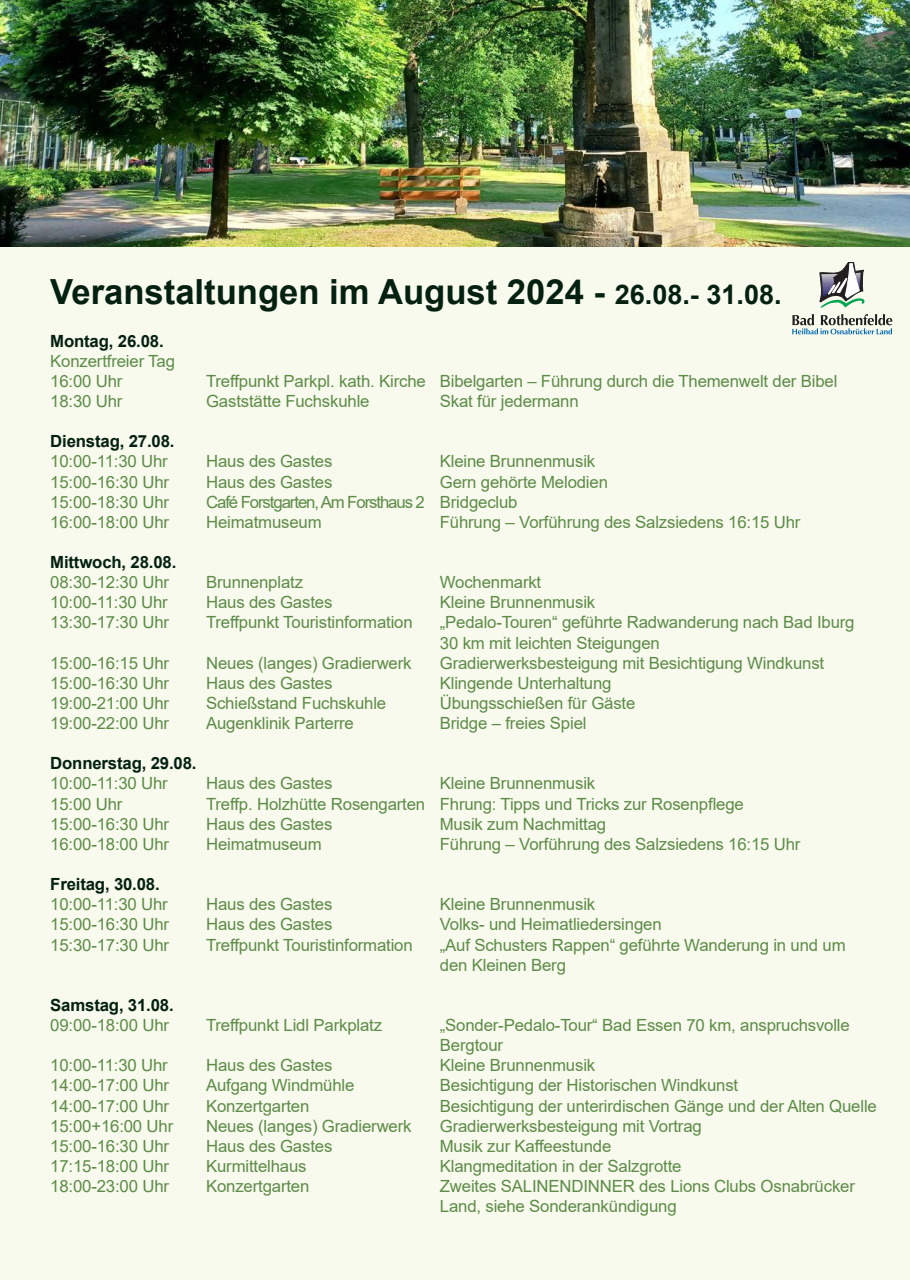
<style>
.page{position:relative;width:910px;height:1280px;background:#fff}
.page>*{position:absolute;margin:0;border:0;box-sizing:border-box;transform-origin:0 0}
.t1{font:700 34.65px "Arial";color:#042011}
.t2{font:16.8px/20.1px "Arial";letter-spacing:-.01em;color:#5e8b48}
.t3{font:700 16.8px "Arial";letter-spacing:-.01em;color:#042011}
.t4{font:16.8px "Arial";letter-spacing:-.065em;color:#5e8b48}
.s1{font-size:27px}
</style>
<div class="page">
<div style="left:0;top:245px;width:910px;height:1035px;background:#f7faed"></div>
<img style="left:0;top:0;width:910px;height:247px">
<svg style="left:819px;top:262px;width:46px;height:46px"></svg>
<svg style="left:792px;top:314px;width:100px;height:20px"></svg>
<h1 class="t1" style="left:50px;top:267px;width:733px">Veranstaltungen im August 2024 - <span class="s1">26.08.- 31.08.</span></h1>
<p class="t3" style="left:50px;top:329px;width:115px">Montag, 26.08.</p>
<p class="t2" style="left:50px;top:351px;width:126px">Konzertfreier Tag<br>16:00 Uhr</p>
<p class="t2" style="left:206px;top:371px;width:633px">Treffpunkt Parkpl. kath. Kirche Bibelgarten – Führung durch die Themenwelt der Bibel</p>
<p class="t2" style="left:50px;top:391px;width:74px">18:30 Uhr</p>
<p class="t2" style="left:206px;top:391px;width:165px">Gaststätte Fuchskuhle</p>
<p class="t2" style="left:440px;top:391px;width:140px">Skat für jedermann</p>
<p class="t3" style="left:50px;top:429px;width:126px">Dienstag, 27.08.</p>
<p class="t2" style="left:50px;top:451px;width:119px">10:00-11:30 Uhr</p>
<p class="t2" style="left:206px;top:451px;width:128px">Haus des Gastes</p>
<p class="t2" style="left:440px;top:451px;width:157px">Kleine Brunnenmusik</p>
<p class="t2" style="left:50px;top:471px;width:120px">15:00-16:30 Uhr</p>
<p class="t2" style="left:206px;top:471px;width:128px">Haus des Gastes</p>
<p class="t2" style="left:440px;top:471px;width:170px">Gern gehörte Melodien</p>
<p class="t2" style="left:50px;top:492px;width:120px">15:00-18:30 Uhr</p>
<p class="t4" style="left:206px;top:490px;width:313px">Café Forstgarten, Am Forsthaus 2 Bridgeclub</p>
<p class="t2" style="left:50px;top:512px;width:120px">16:00-18:00 Uhr</p>
<p class="t2" style="left:206px;top:512px;width:117px">Heimatmuseum</p>
<p class="t2" style="left:440px;top:512px;width:362px">Führung – Vorführung des Salzsiedens 16:15 Uhr</p>
<p class="t3" style="left:50px;top:550px;width:128px">Mittwoch, 28.08.</p>
<p class="t2" style="left:50px;top:572px;width:120px">08:30-12:30 Uhr</p>
<p class="t2" style="left:206px;top:572px;width:98px">Brunnenplatz</p>
<p class="t2" style="left:440px;top:572px;width:103px">Wochenmarkt</p>
<p class="t2" style="left:50px;top:592px;width:119px">10:00-11:30 Uhr</p>
<p class="t2" style="left:206px;top:592px;width:128px">Haus des Gastes</p>
<p class="t2" style="left:440px;top:592px;width:157px">Kleine Brunnenmusik</p>
<p class="t2" style="left:50px;top:612px;width:120px">13:30-17:30 Uhr</p>
<p class="t2" style="left:206px;top:612px;width:208px">Treffpunkt Touristinformation</p>
<p class="t2" style="left:440px;top:612px;width:416px">„Pedalo-Touren“ geführte Radwanderung nach Bad Iburg<br>30 km mit leichten Steigungen</p>
<p class="t2" style="left:50px;top:653px;width:120px">15:00-16:15 Uhr</p>
<p class="t2" style="left:206px;top:653px;width:207px">Neues (langes) Gradierwerk</p>
<p class="t2" style="left:440px;top:653px;width:386px">Gradierwerksbesteigung mit Besichtigung Windkunst</p>
<p class="t2" style="left:50px;top:673px;width:120px">15:00-16:30 Uhr</p>
<p class="t2" style="left:206px;top:673px;width:128px">Haus des Gastes</p>
<p class="t2" style="left:440px;top:673px;width:173px">Klingende Unterhaltung</p>
<p class="t2" style="left:50px;top:693px;width:120px">19:00-21:00 Uhr</p>
<p class="t2" style="left:206px;top:693px;width:182px">Schießstand Fuchskuhle</p>
<p class="t2" style="left:440px;top:693px;width:197px">Übungsschießen für Gäste</p>
<p class="t2" style="left:50px;top:713px;width:120px">19:00-22:00 Uhr</p>
<p class="t2" style="left:206px;top:713px;width:149px">Augenklinik Parterre</p>
<p class="t2" style="left:440px;top:713px;width:148px">Bridge – freies Spiel</p>
<p class="t3" style="left:50px;top:752px;width:148px">Donnerstag, 29.08.</p>
<p class="t2" style="left:50px;top:773px;width:119px">10:00-11:30 Uhr</p>
<p class="t2" style="left:206px;top:773px;width:128px">Haus des Gastes</p>
<p class="t2" style="left:440px;top:773px;width:157px">Kleine Brunnenmusik</p>
<p class="t2" style="left:50px;top:793px;width:74px">15:00 Uhr</p>
<p class="t2" style="left:206px;top:793px;width:539px">Treffp. Holzhütte Rosengarten Fhrung: Tipps und Tricks zur Rosenpflege</p>
<p class="t2" style="left:50px;top:814px;width:120px">15:00-16:30 Uhr</p>
<p class="t2" style="left:206px;top:814px;width:128px">Haus des Gastes</p>
<p class="t2" style="left:440px;top:814px;width:168px">Musik zum Nachmittag</p>
<p class="t2" style="left:50px;top:834px;width:120px">16:00-18:00 Uhr</p>
<p class="t2" style="left:206px;top:834px;width:117px">Heimatmuseum</p>
<p class="t2" style="left:440px;top:834px;width:362px">Führung – Vorführung des Salzsiedens 16:15 Uhr</p>
<p class="t3" style="left:50px;top:872px;width:111px">Freitag, 30.08.</p>
<p class="t2" style="left:50px;top:894px;width:119px">10:00-11:30 Uhr</p>
<p class="t2" style="left:206px;top:894px;width:128px">Haus des Gastes</p>
<p class="t2" style="left:440px;top:894px;width:157px">Kleine Brunnenmusik</p>
<p class="t2" style="left:50px;top:914px;width:120px">15:00-16:30 Uhr</p>
<p class="t2" style="left:206px;top:914px;width:128px">Haus des Gastes</p>
<p class="t2" style="left:440px;top:914px;width:223px">Volks- und Heimatliedersingen</p>
<p class="t2" style="left:50px;top:934px;width:120px">15:30-17:30 Uhr</p>
<p class="t2" style="left:206px;top:934px;width:208px">Treffpunkt Touristinformation</p>
<p class="t2" style="left:440px;top:934px;width:407px">„Auf Schusters Rappen“ geführte Wanderung in und um den Kleinen Berg</p>
<p class="t3" style="left:50px;top:993px;width:125px">Samstag, 31.08.</p>
<p class="t2" style="left:50px;top:1015px;width:120px">09:00-18:00 Uhr</p>
<p class="t2" style="left:206px;top:1015px;width:178px">Treffpunkt Lidl Parkplatz</p>
<p class="t2" style="left:440px;top:1015px;width:412px">„Sonder-Pedalo-Tour“ Bad Essen 70 km, anspruchsvolle<br>Bergtour</p>
<p class="t2" style="left:50px;top:1055px;width:119px">10:00-11:30 Uhr</p>
<p class="t2" style="left:206px;top:1055px;width:128px">Haus des Gastes</p>
<p class="t2" style="left:440px;top:1055px;width:157px">Kleine Brunnenmusik</p>
<p class="t2" style="left:50px;top:1075px;width:120px">14:00-17:00 Uhr</p>
<p class="t2" style="left:206px;top:1075px;width:150px">Aufgang Windmühle</p>
<p class="t2" style="left:440px;top:1075px;width:300px">Besichtigung der Historischen Windkunst</p>
<p class="t2" style="left:50px;top:1095px;width:120px">14:00-17:00 Uhr</p>
<p class="t2" style="left:206px;top:1095px;width:105px">Konzertgarten</p>
<p class="t2" style="left:440px;top:1095px;width:439px">Besichtigung der unterirdischen Gänge und der Alten Quelle</p>
<p class="t2" style="left:50px;top:1115px;width:125px">15:00+16:00 Uhr</p>
<p class="t2" style="left:206px;top:1115px;width:207px">Neues (langes) Gradierwerk</p>
<p class="t2" style="left:440px;top:1115px;width:263px">Gradierwerksbesteigung mit Vortrag</p>
<p class="t2" style="left:50px;top:1136px;width:120px">15:00-16:30 Uhr</p>
<p class="t2" style="left:206px;top:1136px;width:128px">Haus des Gastes</p>
<p class="t2" style="left:440px;top:1136px;width:173px">Musik zur Kaffeestunde</p>
<p class="t2" style="left:50px;top:1156px;width:120px">17:15-18:00 Uhr</p>
<p class="t2" style="left:206px;top:1156px;width:102px">Kurmittelhaus</p>
<p class="t2" style="left:440px;top:1156px;width:243px">Klangmeditation in der Salzgrotte</p>
<p class="t2" style="left:50px;top:1176px;width:120px">18:00-23:00 Uhr</p>
<p class="t2" style="left:206px;top:1176px;width:105px">Konzertgarten</p>
<p class="t2" style="left:440px;top:1176px;width:417px">Zweites SALINENDINNER des Lions Clubs Osnabrücker<br>Land, siehe Sonderankündigung</p>
</div>
